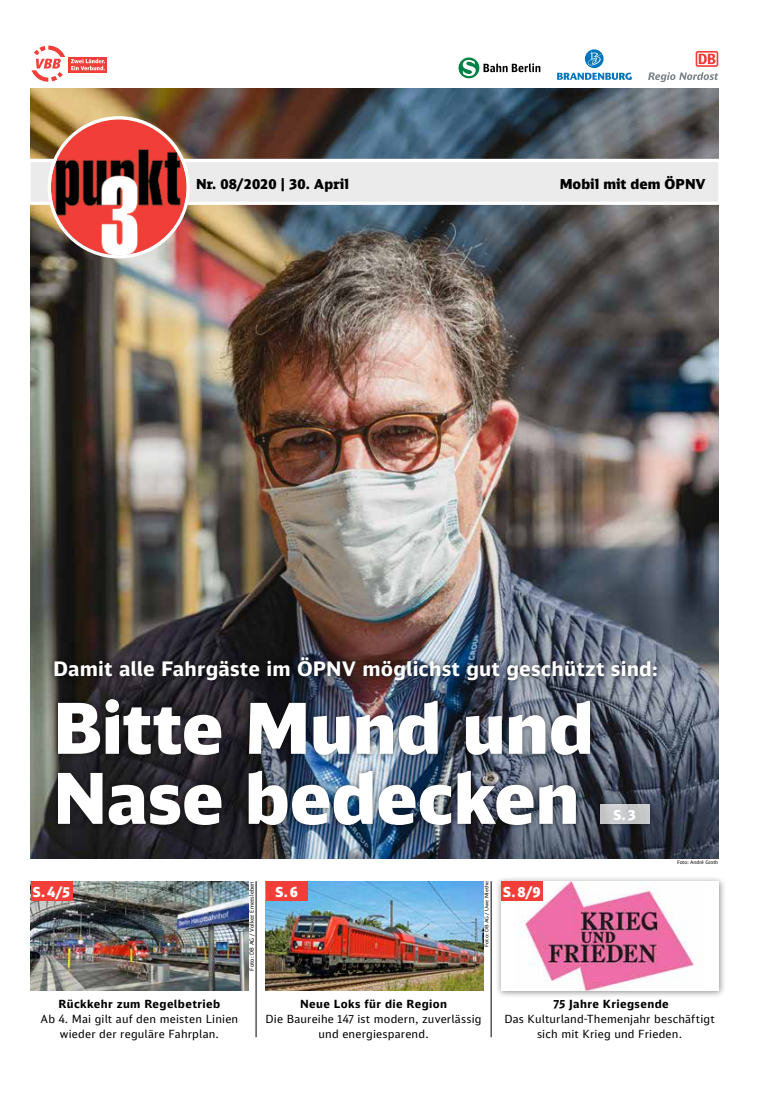
<style>
.page{position:relative;width:762px;height:1117px;background:#fff}
.page>*{position:absolute;margin:0;border:0;box-sizing:border-box;transform-origin:0 0}
.t1{font:900 70px/70px "DB Sans Alternate";letter-spacing:-.005em;color:#fff}
.t2{font:700 20px "DB Sans Alternate";letter-spacing:.01em;color:#fff}
.t3{font:900 13.75px "DB Sans";color:#000}
.t4{font:900 13.75px "DB Sans";color:#fff}
.t5{font:11.25px/15px "DB Sans Alternate";letter-spacing:.02em;color:#000;text-align:center}
.t6{font:5.62px "DB Sans";letter-spacing:.02em;color:#000}
.t7{font:5px "DB Sans Alternate";letter-spacing:-.01em;color:#000;scale:1.08 1}
.t8{font:5px "DB Sans Alternate";letter-spacing:-.01em;color:#000}
.s1{font-weight:700}
</style>
<div class="page">
<img style="left:31px;top:89px;width:687px;height:769px">
<div style="left:49px;top:651px;width:613px;height:34px;background:#000;opacity:.55"></div>
<div style="left:52px;top:693px;width:603px;height:137px;background:#000;opacity:.55"></div>
<div style="left:600px;top:804px;width:49px;height:19px;background:#c7c8cb"></div>
<svg style="left:30px;top:157px;width:689px;height:49px;background:#e5e5e5"></svg>
<img style="left:51px;top:119px;width:136px;height:136px;border-radius:68px">
<div style="left:48px;top:116px;width:142px;height:142px;border:3px solid #fff;border-radius:50%"></div>
<img style="left:266px;top:881px;width:217px;height:109px">
<hr style="left:256px;top:880px;width:1px;height:156px;background:#000">
<hr style="left:491px;top:880px;width:1px;height:156px;background:#000">
<div style="left:495px;top:875px;width:231px;height:123px;background:#000;opacity:.45"></div>
<div style="left:501px;top:880px;width:217px;height:110px;background:#fff"></div>
<img style="left:515px;top:880px;width:189px;height:110px">
<img style="left:31px;top:881px;width:217px;height:109px">
<div style="left:31px;top:880px;width:42px;height:20px;background:#f13e39"></div>
<div style="left:266px;top:880px;width:42px;height:20px;background:#f13e39"></div>
<div style="left:501px;top:880px;width:42px;height:20px;background:#f13e39"></div>
<svg style="left:68px;top:66px;width:39px;height:6px"></svg>
<svg style="left:32px;top:45px;width:33px;height:37px"></svg>
<div style="left:68px;top:57px;width:39px;height:9px;background:#f13e39"></div>
<svg style="left:71px;top:59px;width:34px;height:11px"></svg>
<svg style="left:458px;top:57px;width:82px;height:21px"></svg>
<svg style="left:648px;top:72px;width:70px;height:10px"></svg>
<svg style="left:695px;top:51px;width:23px;height:16px"></svg>
<div style="left:697px;top:53px;width:19px;height:12px;background:#fbd0ce"></div>
<svg style="left:699px;top:54px;width:16px;height:10px"></svg>
<svg style="left:557px;top:49px;width:75px;height:31px"></svg>
<p class="t3" style="left:196px;top:175px;width:154px">Nr. 08/2020 | 30. April</p>
<p class="t3" style="left:560px;top:175px;width:147px">Mobil mit dem ÖPNV</p>
<p class="t2" style="left:53px;top:655px;width:606px">Damit alle Fahrgäste im ÖPNV möglichst gut geschützt sind:</p>
<p class="t1" style="left:53px;top:690px;width:542px">Bitte Mund und<br>Nase bedecken</p>
<p class="t4" style="left:613px;top:805px;width:24px">S. 3</p>
<p class="t7" style="left:483px;top:946px;width:62px;rotate:-90deg">Foto: DB AG / Uwe Miethe</p>
<p class="t6" style="left:248px;top:970px;width:91px;rotate:-90deg">Foto: DB AG / Volker Emersleben</p>
<p class="t4" style="left:33px;top:882px;width:39px">S. 4/5</p>
<p class="t4" style="left:275px;top:882px;width:24px">S. 6</p>
<p class="t4" style="left:503px;top:882px;width:39px">S. 8/9</p>
<p class="t8" style="left:677px;top:859px;width:43px">Foto: André Groth</p>
<p class="t5" style="left:40px;top:996px;width:199px"><span class="s1">Rückkehr zum Regelbetrieb<br></span>Ab 4. Mai gilt auf den meisten Linien wieder der reguläre Fahrplan.</p>
<p class="t5" style="left:266px;top:996px;width:217px"><span class="s1">Neue Loks für die Region<br></span>Die Baureihe 147 ist modern, zuverlässig und energiesparend.</p>
<p class="t5" style="left:504px;top:996px;width:212px"><span class="s1">75 Jahre Kriegsende<br></span>Das Kulturland-Themenjahr beschäftigt sich mit Krieg und Frieden.</p>
</div>
